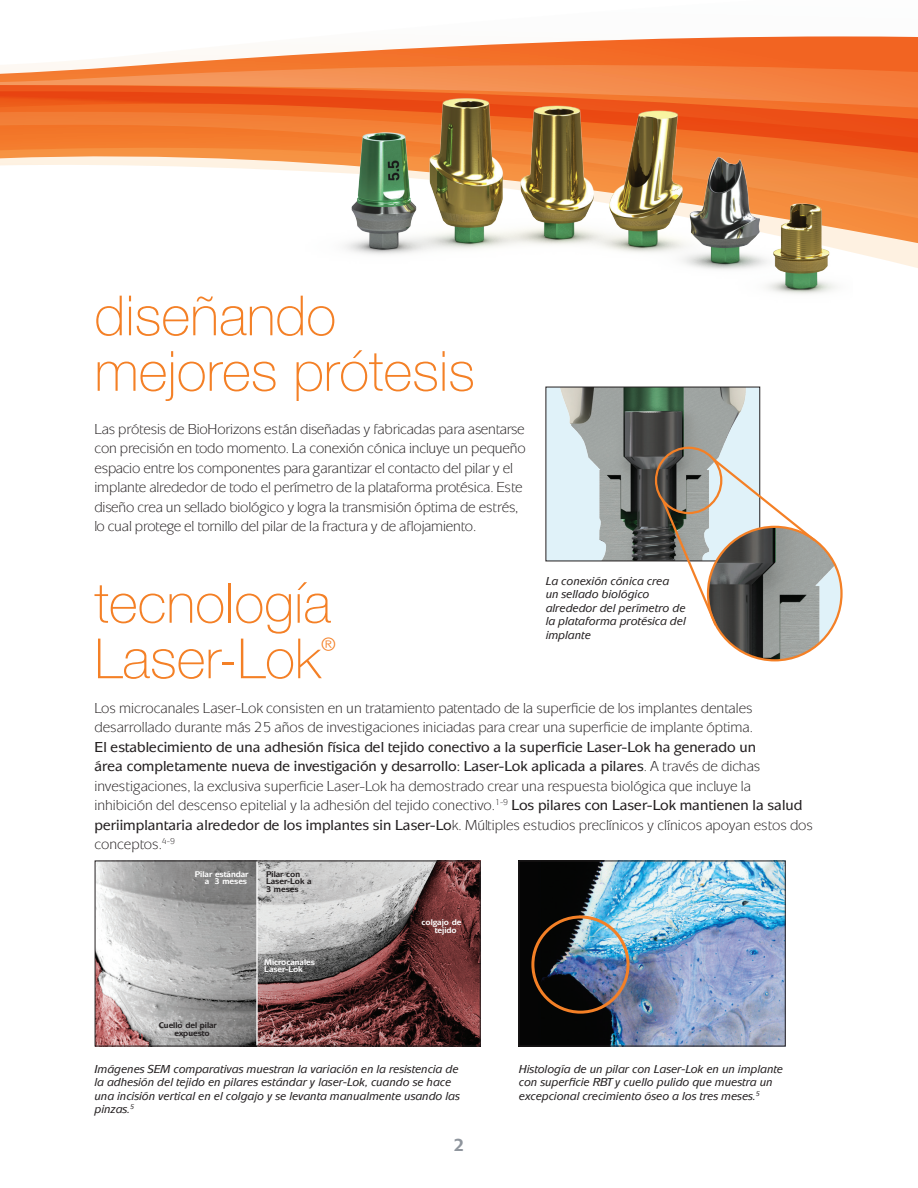
<style>
.page{position:relative;width:918px;height:1188px;background:#fff}
.page>*{position:absolute;margin:0;border:0;box-sizing:border-box;transform-origin:0 0}
.t1{font:100 55.5px "Helvetica Neue LT Pro";color:#f48026}
.t2{font:700 18px "Mixage ITC Std";color:#8f959d}
.Pa2{font:15px/19.5px "Mixage ITC Std";letter-spacing:-.01em;color:#231f20}
.t3{font:italic 500 12px/13.5px "Mixage ITC Std";color:#231f20}
.t4{font:700 8.55px/7.8px "Mixage ITC Std";color:#fff;text-align:right}
.t5{font:700 8.55px/7.8px "Mixage ITC Std";color:#231f20}
.s1{font-weight:500}
.s2{font-family:"Mixage ITC";font-weight:500;font-size:13.5px}
</style>
<div class="page">
<svg style="left:0;top:36px;width:918px;height:46px"></svg>
<svg style="left:0;top:82px;width:918px;height:9px;background:#f28243"></svg>
<svg style="left:0;top:91px;width:918px;height:15px;background:#ed5f23"></svg>
<svg style="left:0;top:106px;width:918px;height:162px"></svg>
<img style="left:297px;top:94px;width:555px;height:200px">
<img style="left:521px;top:863px;width:263px;height:181px">
<div style="left:519px;top:861px;width:267px;height:185px;border:1px solid #231f20"></div>
<div style="left:531px;top:915px;width:99px;height:99px;border:3px solid #f48026;border-radius:50%"></div>
<img style="left:97px;top:863px;width:382px;height:181px">
<div style="left:95px;top:861px;width:386px;height:185px;border:1px solid #231f20"></div>
<hr style="left:256px;top:862px;width:2px;height:183px;background:#fff">
<div style="left:546px;top:387px;width:214px;height:174px;background:#e0f2f9"></div>
<img style="left:560px;top:389px;width:186px;height:170px">
<div style="left:546px;top:387px;width:214px;height:174px;border:1px solid #231f20"></div>
<img style="left:708px;top:527px;width:134px;height:133px;border-radius:67px">
<div style="left:655px;top:447px;width:67px;height:67px;border:2px solid #f48026;border-radius:50%"></div>
<svg style="left:660px;top:456px;width:158px;height:172px"></svg>
<p class="t1" style="left:94px;top:283px;width:243px">diseñando</p>
<p class="t1" style="left:94px;top:338px;width:382px">mejores prótesis</p>
<p class="Pa2" style="left:94px;top:419px;width:433px">Las prótesis de BioHorizons están diseñadas y fabricadas para asentarse con precisión en todo momento. La conexión cónica incluye un pequeño espacio entre los componentes para garantizar el contacto del pilar y el implante alrededor de todo el perímetro de la plataforma protésica. Este diseño crea un sellado biológico y logra la transmisión óptima de estrés, lo cual protege el tornillo del pilar de la fractura y de aflojamiento.</p>
<p class="t1" style="left:94px;top:570px;width:238px">tecnología</p>
<p class="t1" style="left:94px;top:626px;width:244px">Laser-Lok<sup>®</sup></p>
<p class="t3" style="left:546px;top:574px;width:142px">La conexión cónica crea<br>un sellado biológico alrededor del perímetro de la plataforma protésica del implante</p>
<p class="Pa2" style="left:94px;top:698px;width:660px">Los microcanales Laser-Lok consisten en un tratamiento patentado de la superficie de los implantes dentales</p>
<p class="Pa2" style="left:94px;top:718px;width:720px">desarrollado durante más 25 años de investigaciones iniciadas para crear una superficie de implante óptima.<br><span class="s1">El establecimiento de una adhesión física del tejido conectivo a la superficie Laser-Lok ha generado un<br>área completamente nueva de investigación y desarrollo</span><span class="s2">:</span> <span class="s1">Laser-Lok aplicada a pilares</span>. A través de dichas investigaciones, la exclusiva superficie Laser-Lok ha demostrado crear una respuesta biológica que incluye la inhibición del descenso epitelial y la adhesión del tejido conectivo.<sup>1-9</sup> <span class="s1">Los pilares con Laser-Lok mantienen la salud periimplantaria alrededor de los implantes sin Laser-Lo</span>k. Múltiples estudios preclínicos y clínicos apoyan estos dos conceptos.<sup>4-9</sup></p>
<p class="t4" style="left:195px;top:870px;width:55px">Pilar estándar a 3 meses</p>
<p class="t5" style="left:266px;top:870px;width:47px">Pilar con<br>Laser-Lok a<br>3 meses</p>
<p class="t5" style="left:175px;top:1021px;width:44px;text-indent:-16px">Cuello del pilar expuesto</p>
<p class="t4" style="left:264px;top:958px;width:52px">Microcanales</p>
<p class="t4" style="left:264px;top:966px;width:40px">Laser-Lok</p>
<p class="t4" style="left:435px;top:918px;width:28px;text-align:left;text-indent:-13px">colgajo de tejido</p>
<p class="t3" style="left:94px;top:1062px;width:367px">Imágenes SEM comparativas muestran la variación en la resistencia de la adhesión del tejido en pilares estándar y laser-Lok, cuando se hace una incisión vertical en el colgajo y se levanta manualmente usando las pinzas.<sup>5</sup></p>
<p class="t2" style="left:454px;top:1135px;width:12px">2</p>
<p class="t3" style="left:519px;top:1062px;width:266px">Histología de un pilar con Laser-Lok en un implante con superficie RBT y cuello pulido que muestra un excepcional crecimiento óseo a los tres meses.<sup>5</sup></p>
</div>
